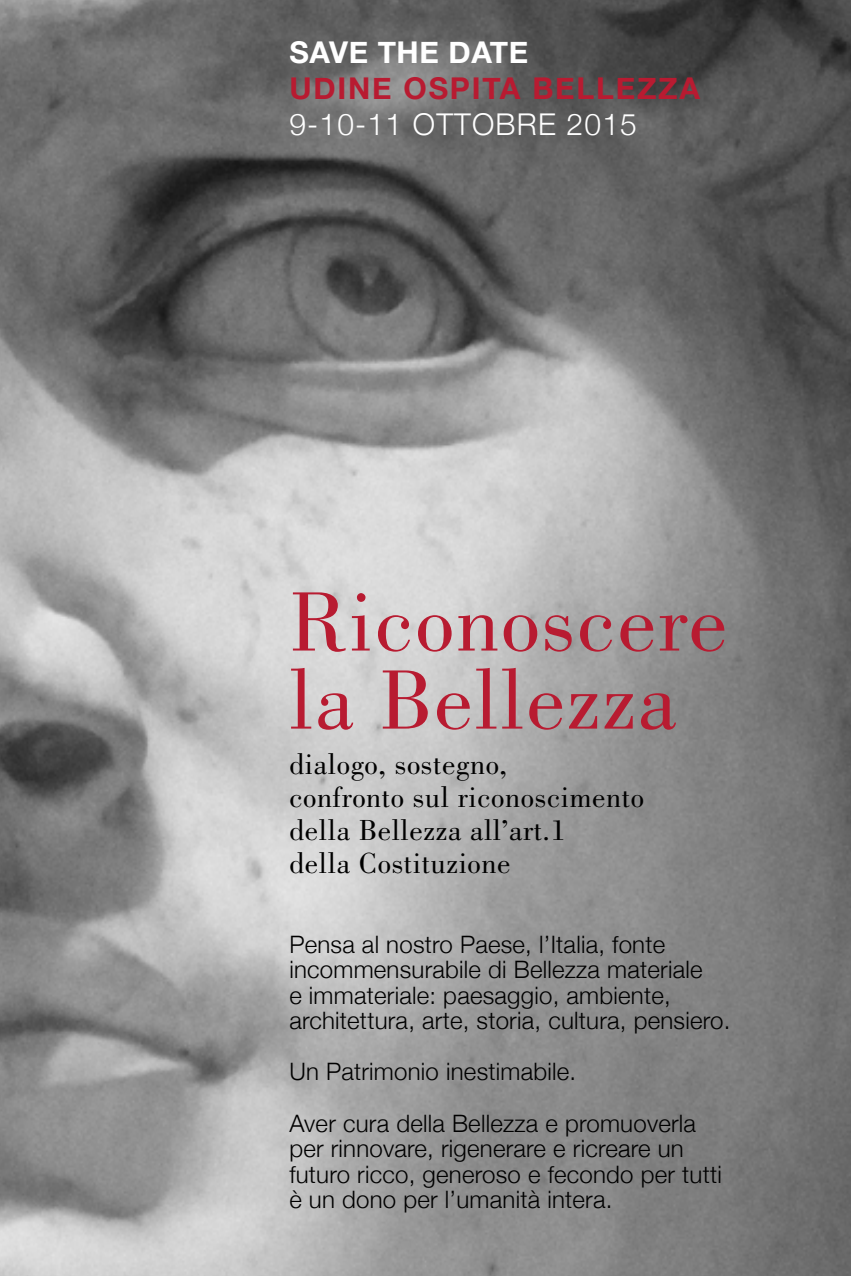
<style>
.page{position:relative;width:851px;height:1276px;background:#fff}
.page>*{position:absolute;margin:0;border:0;box-sizing:border-box;transform-origin:0 0}
.t1{font:87px/78px "Bodoni Std";letter-spacing:.02em;color:#b81b31}
.t2{font:30px/33px "Bodoni Std";letter-spacing:.02em;color:#000}
.t3{font:700 30px "Helvetica Neue";letter-spacing:.06em;color:#b81b31}
.t4{font:300 30px "Helvetica Neue";letter-spacing:.04em;color:#fff}
.t5{font:700 30px "Helvetica Neue";letter-spacing:.02em;color:#fff}
.t6{font:300 24px/25.5px "Helvetica Neue";letter-spacing:.01em;color:#000}
</style>
<div class="page">
<img style="left:0;top:0;width:850px;height:1276px">
<p class="t5" style="left:289px;top:29px;width:240px">SAVE THE DATE</p>
<p class="t3" style="left:289px;top:65px;width:412px">UDINE OSPITA BELLEZZA</p>
<p class="t4" style="left:289px;top:100px;width:349px">9-10-11 OTTOBRE 2015</p>
<h1 class="t1" style="left:289px;top:584px;width:439px">Riconoscere la Bellezza</h1>
<p class="t2" style="left:289px;top:747px;width:356px">dialogo, sostegno,<br>confronto sul riconoscimento della Bellezza all’art.1<br>della Costituzione</p>
<p class="t6" style="left:289px;top:930px;width:442px">Pensa al nostro Paese, l’Italia, fonte incommensurabile di Bellezza materiale<br>e immateriale: paesaggio, ambiente, architettura, arte, storia, cultura, pensiero.</p>
<p class="t6" style="left:289px;top:1044px;width:408px;line-height:51px">Un Patrimonio inestimabile.<br>Aver cura della Bellezza e promuoverla</p>
<p class="t6" style="left:289px;top:1134px;width:434px">per rinnovare, rigenerare e ricreare un futuro ricco, generoso e fecondo per tutti è un dono per l’umanità intera.</p>
</div>
